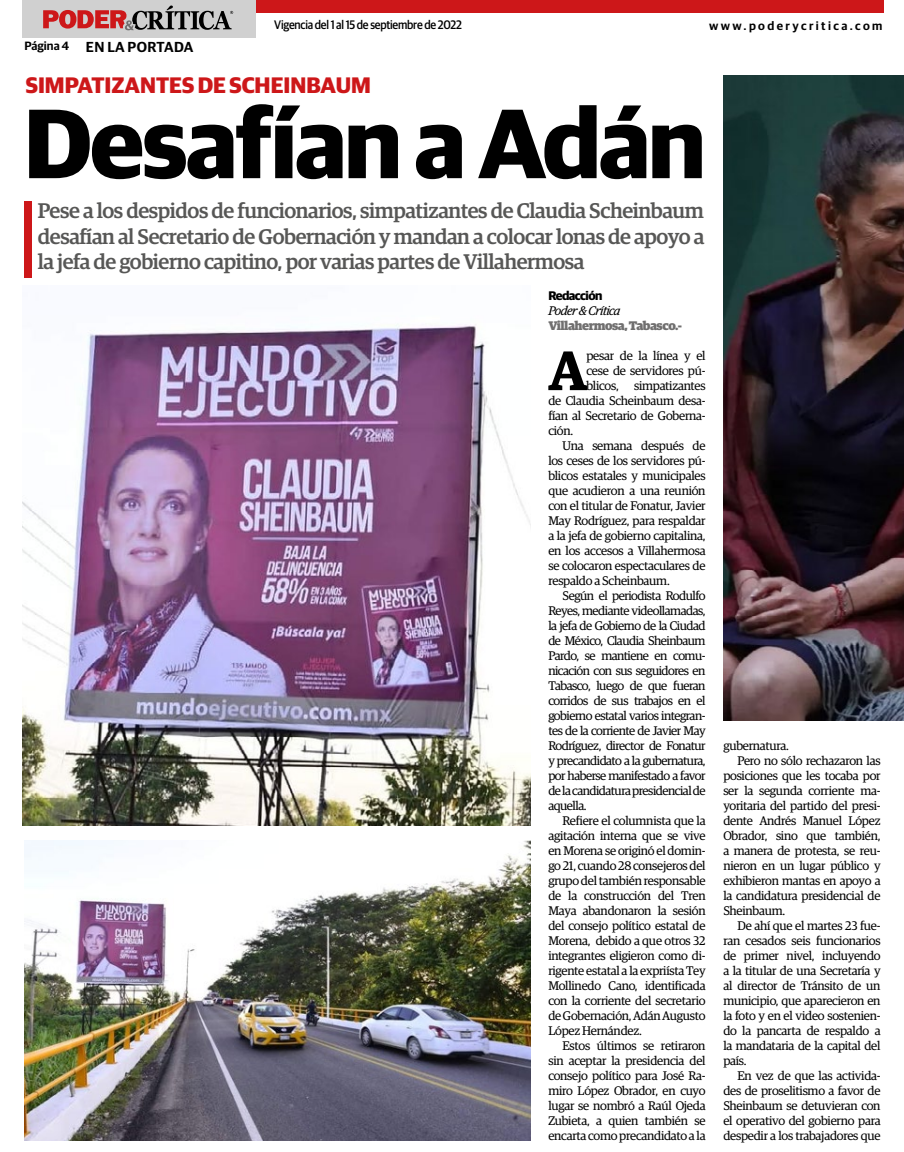
<style>
.page{position:relative;width:904px;height:1152px;background:#fff}
.page>*{position:absolute;margin:0;border:0;box-sizing:border-box;transform-origin:0 0}
.t1{font:700 98.75px "Guardian Sans";letter-spacing:-.02em;color:#000}
.t2{font:600 55.75px "Guardian Egyp";color:#000}
.t3{font:700 22.5px "Guardian Sans";color:#cd1719}
.t4{font:500 21.25px/25.5px "Guardian Egyp";letter-spacing:-.02em;color:#575756;text-align:justify}
.t5{font:600 14.5px "Guardian Sans";letter-spacing:.02em;color:#000}
.t6{font:12.5px "Guardian Egyp";letter-spacing:-.02em;color:#000}
.t7{font:12.5px "Guardian Egyp";letter-spacing:-.04em;color:#000}
.t8{font:900 12.5px "Guardian Egyp";letter-spacing:-.04em;color:#706f6f}
.t9{font:italic 12.5px "Guardian Egyp";letter-spacing:-.04em;color:#000}
.t10{font:700 12.5px "Guardian Sans";letter-spacing:-.04em;color:#000}
.t11{font:500 12.38px "Guardian Sans";letter-spacing:-.02em;color:#000;scale:.91 1}
.t12{font:600 12px "Guardian Sans";letter-spacing:.2em;color:#000}
</style>
<div class="page">
<div style="left:22px;top:0;width:234px;height:38px;background:#d0d0d0"></div>
<div style="left:256px;top:0;width:628px;height:13px;background:#cd1719"></div>
<svg style="left:43px;top:6px;width:190px;height:24px"></svg>
<div style="left:24px;top:201px;width:8px;height:77px;background:#cd1719"></div>
<img style="left:22px;top:324px;width:508px;height:501px">
<img style="left:24px;top:840px;width:506px;height:300px">
<img style="left:723px;top:75px;width:181px;height:645px">
<p class="t11" style="left:274px;top:16px;width:208px">Vigencia del 1 al 15 de septiembre de 2022</p>
<p class="t12" style="left:709px;top:17px;width:175px">www.poderycritica.com</p>
<p class="t12" style="left:25px;top:37px;width:46px">Página 4</p>
<p class="t5" style="left:86px;top:36px;width:109px">EN LA PORTADA</p>
<h3 class="t3" style="left:26px;top:68px;width:346px">SIMPATIZANTES DE SCHEINBAUM</h3>
<h1 class="t1" style="left:24px;top:70px;width:683px">Desafían a Adán</h1>
<h3 class="t4" style="left:38px;top:197px;width:668px">Pese a los despidos de funcionarios, simpatizantes de Claudia Scheinbaum desafían al Secretario de Gobernación y mandan a colocar lonas de apoyo a la jefa de gobierno capitino, por varias partes de Villahermosa</h3>
<p class="t10" style="left:548px;top:286px;width:56px">Redacción</p>
<p class="t9" style="left:548px;top:302px;width:74px">Poder &amp; Crítica</p>
<p class="t8" style="left:548px;top:316px;width:135px">Villahermosa, Tabasco.-</p>
<h2 class="t2" style="left:548px;top:329px;width:41px">A</h2>
<p class="t6" style="left:586px;top:347px;width:121px">pesar de la línea y el</p>
<p class="t6" style="left:586px;top:362px;width:121px">cese de servidores pú-</p>
<p class="t6" style="left:586px;top:377px;width:121px">blicos, simpatizantes</p>
<p class="t6" style="left:548px;top:392px;width:159px">de Claudia Scheinbaum desa-</p>
<p class="t6" style="left:548px;top:407px;width:159px">fían al Secretario de Goberna-</p>
<p class="t6" style="left:548px;top:422px;width:26px">ción.</p>
<p class="t6" style="left:562px;top:437px;width:144px">Una semana después de</p>
<p class="t6" style="left:548px;top:452px;width:159px">los ceses de los servidores pú-</p>
<p class="t6" style="left:548px;top:467px;width:159px">blicos estatales y municipales</p>
<p class="t6" style="left:548px;top:482px;width:159px">que acudieron a una reunión</p>
<p class="t6" style="left:548px;top:497px;width:159px">con el titular de Fonatur, Javier</p>
<p class="t6" style="left:548px;top:512px;width:159px">May Rodríguez, para respaldar</p>
<p class="t6" style="left:548px;top:527px;width:159px">a la jefa de gobierno capitalina,</p>
<p class="t6" style="left:548px;top:542px;width:159px">en los accesos a Villahermosa</p>
<p class="t6" style="left:548px;top:557px;width:159px">se colocaron espectaculares de</p>
<p class="t6" style="left:548px;top:572px;width:123px">respaldo a Scheinbaum.</p>
<p class="t7" style="left:562px;top:587px;width:144px">Según el periodista Rodulfo</p>
<p class="t7" style="left:548px;top:602px;width:159px">Reyes, mediante videollamadas,</p>
<p class="t7" style="left:548px;top:617px;width:159px">la jefa de Gobierno de la Ciudad</p>
<p class="t7" style="left:548px;top:632px;width:159px">de México, Claudia Sheinbaum</p>
<p class="t7" style="left:548px;top:647px;width:159px">Pardo, se mantiene en comu-</p>
<p class="t7" style="left:548px;top:662px;width:159px">nicación con sus seguidores en</p>
<p class="t7" style="left:548px;top:677px;width:159px">Tabasco, luego de que fueran</p>
<p class="t7" style="left:548px;top:692px;width:159px">corridos de sus trabajos en el</p>
<p class="t7" style="left:548px;top:707px;width:159px">gobierno estatal varios integran-</p>
<p class="t7" style="left:548px;top:722px;width:159px">tes de la corriente de Javier May</p>
<p class="t7" style="left:548px;top:737px;width:159px">Rodríguez, director de Fonatur</p>
<p class="t7" style="left:548px;top:752px;width:159px">y precandidato a la gubernatura,</p>
<p class="t7" style="left:548px;top:767px;width:159px">por haberse manifestado a favor</p>
<p class="t7" style="left:548px;top:782px;width:159px">de la candidatura presidencial de</p>
<p class="t7" style="left:548px;top:797px;width:40px">aquella.</p>
<p class="t6" style="left:562px;top:812px;width:144px">Refiere el columnista que la</p>
<p class="t6" style="left:548px;top:827px;width:159px">agitación interna que se vive</p>
<p class="t6" style="left:548px;top:842px;width:159px">en Morena se originó el domin-</p>
<p class="t6" style="left:548px;top:857px;width:159px">go 21, cuando 28 consejeros del</p>
<p class="t6" style="left:548px;top:872px;width:159px">grupo del también responsable</p>
<p class="t6" style="left:548px;top:887px;width:159px">de la construcción del Tren</p>
<p class="t6" style="left:548px;top:902px;width:159px">Maya abandonaron la sesión</p>
<p class="t6" style="left:548px;top:917px;width:159px">del consejo político estatal de</p>
<p class="t6" style="left:548px;top:932px;width:159px">Morena, debido a que otros 32</p>
<p class="t6" style="left:548px;top:947px;width:159px">integrantes eligieron como di-</p>
<p class="t6" style="left:548px;top:962px;width:159px">rigente estatal a la expriísta Tey</p>
<p class="t6" style="left:548px;top:977px;width:159px">Mollinedo Cano, identificada</p>
<p class="t6" style="left:548px;top:992px;width:159px">con la corriente del secretario</p>
<p class="t6" style="left:548px;top:1007px;width:159px">de Gobernación, Adán Augusto</p>
<p class="t6" style="left:548px;top:1022px;width:95px">López Hernández.</p>
<p class="t6" style="left:562px;top:1037px;width:144px">Estos últimos se retiraron</p>
<p class="t6" style="left:548px;top:1052px;width:159px">sin aceptar la presidencia del</p>
<p class="t6" style="left:548px;top:1067px;width:159px">consejo político para José Ra-</p>
<p class="t6" style="left:548px;top:1082px;width:159px">miro López Obrador, en cuyo</p>
<p class="t6" style="left:548px;top:1097px;width:159px">lugar se nombró a Raúl Ojeda</p>
<p class="t6" style="left:548px;top:1112px;width:159px">Zubieta, a quien también se</p>
<p class="t6" style="left:548px;top:1127px;width:159px">encarta como precandidato a la</p>
<p class="t6" style="left:723px;top:737px;width:67px">gubernatura.</p>
<p class="t6" style="left:737px;top:752px;width:145px">Pero no sólo rechazaron las</p>
<p class="t6" style="left:723px;top:767px;width:159px">posiciones que les tocaba por</p>
<p class="t6" style="left:723px;top:782px;width:159px">ser la segunda corriente ma-</p>
<p class="t6" style="left:723px;top:797px;width:159px">yoritaria del partido del presi-</p>
<p class="t6" style="left:723px;top:812px;width:159px">dente Andrés Manuel López</p>
<p class="t6" style="left:723px;top:827px;width:159px">Obrador, sino que también,</p>
<p class="t6" style="left:723px;top:842px;width:159px">a manera de protesta, se reu-</p>
<p class="t6" style="left:723px;top:857px;width:159px">nieron en un lugar público y</p>
<p class="t6" style="left:723px;top:872px;width:159px">exhibieron mantas en apoyo a</p>
<p class="t6" style="left:723px;top:887px;width:159px">la candidatura presidencial de</p>
<p class="t6" style="left:723px;top:902px;width:63px">Sheinbaum.</p>
<p class="t6" style="left:737px;top:917px;width:145px">De ahí que el martes 23 fue-</p>
<p class="t6" style="left:723px;top:932px;width:159px">ran cesados seis funcionarios</p>
<p class="t6" style="left:723px;top:947px;width:159px">de primer nivel, incluyendo</p>
<p class="t6" style="left:723px;top:962px;width:159px">a la titular de una Secretaría y</p>
<p class="t6" style="left:723px;top:977px;width:159px">al director de Tránsito de un</p>
<p class="t6" style="left:723px;top:992px;width:159px">municipio, que aparecieron en</p>
<p class="t6" style="left:723px;top:1007px;width:159px">la foto y en el video sostenien-</p>
<p class="t6" style="left:723px;top:1022px;width:159px">do la pancarta de respaldo a</p>
<p class="t6" style="left:723px;top:1037px;width:159px">la mandataria de la capital del</p>
<p class="t6" style="left:723px;top:1052px;width:25px">país.</p>
<p class="t6" style="left:737px;top:1067px;width:145px">En vez de que las activida-</p>
<p class="t6" style="left:723px;top:1082px;width:159px">des de proselitismo a favor de</p>
<p class="t6" style="left:723px;top:1097px;width:159px">Sheinbaum se detuvieran con</p>
<p class="t6" style="left:723px;top:1112px;width:159px">el operativo del gobierno para</p>
<p class="t6" style="left:723px;top:1127px;width:159px">despedir a los trabajadores que</p>
</div>
